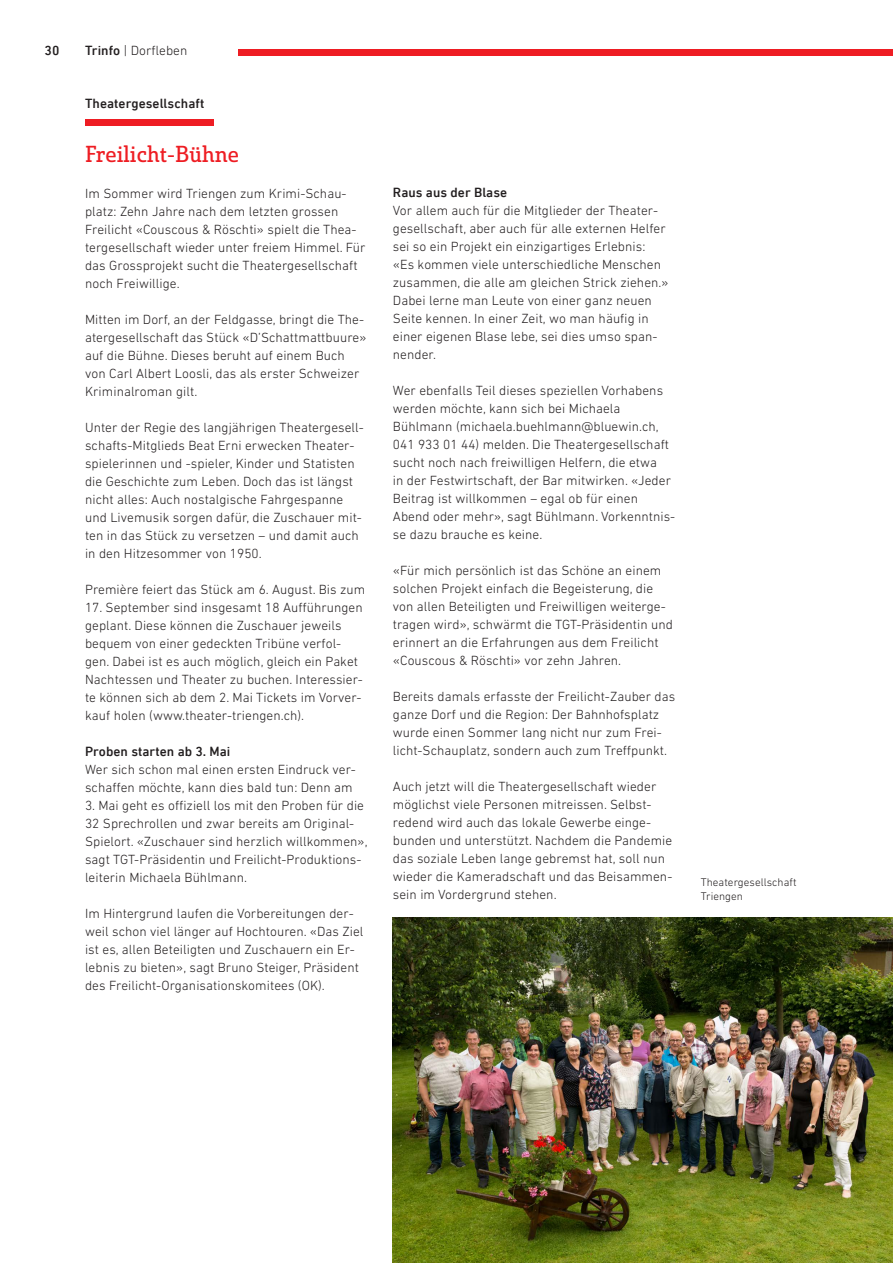
<style>
.page{position:relative;width:893px;height:1263px;background:#fff}
.page>*{position:absolute;margin:0;border:0;box-sizing:border-box;transform-origin:0 0}
.Grundtext_Raster_Tri{font:22.5px "Solitas Slab Nor Reg";letter-spacing:.005em;color:#ee1d23}
.Grundtext_Trinfo{font:300 13.5px/18px "DIN Next LT Pro";letter-spacing:.005em;color:#231f20}
.Grundtext_Trinfo-2{font:500 13.5px "DIN Next LT Pro";letter-spacing:.005em;color:#231f20}
.Grundtext_Raster_Tri-2{font:500 13.5px "DIN Next LT Pro";letter-spacing:.005em;color:#231f20}
.Kleintext_Trinfo{font:300 11.25px "DIN Next LT Pro";letter-spacing:.005em;color:#231f20}
.s1{font-weight:500}
</style>
<div class="page">
<div style="left:85px;top:119px;width:128px;height:7px;background:#ee1d23"></div>
<img style="left:393px;top:918px;width:500px;height:345px">
<div style="left:239px;top:49px;width:654px;height:6px;background:#ee1d23"></div>
<p class="Grundtext_Trinfo-2" style="left:45px;top:43px;width:16px">30</p>
<p class="Grundtext_Trinfo" style="left:85px;top:42px;width:104px"><span class="s1">Trinfo</span> | Dorfleben</p>
<p class="Grundtext_Raster_Tri-2" style="left:85px;top:95px;width:121px">Theatergesellschaft</p>
<p class="Grundtext_Raster_Tri" style="left:85px;top:140px;width:155px">Freilicht-Bühne</p>
<p class="Grundtext_Trinfo" style="left:85px;top:184px;width:282px">Im Sommer wird Triengen zum Krimi-Schau&shy;platz: Zehn Jahre nach dem letzten grossen Freilicht «Couscous &amp; Röschti» spielt die Thea&shy;tergesellschaft wieder unter freiem Himmel. Für das Grossprojekt sucht die Theatergesellschaft noch Freiwillige.</p>
<p class="Grundtext_Trinfo" style="left:85px;top:310px;width:283px">Mitten im Dorf, an der Feldgasse, bringt die The&shy;atergesellschaft das Stück «D’Schattmattbuure» auf die Bühne. Dieses beruht auf einem Buch von Carl Albert Loosli, das als erster Schweizer Kriminalroman gilt.</p>
<p class="Grundtext_Trinfo" style="left:85px;top:418px;width:280px">Unter der Regie des langjährigen Theatergesell&shy;schafts-Mitglieds Beat Erni erwecken Theater&shy;spielerinnen und -spieler, Kinder und Statisten die Geschichte zum Leben. Doch das ist längst nicht alles: Auch nostalgische Fahrgespanne und Livemusik sorgen dafür, die Zuschauer mit&shy;ten in das Stück zu versetzen – und damit auch in den Hitzesommer von 1950.</p>
<p class="Grundtext_Trinfo" style="left:85px;top:580px;width:282px">Première feiert das Stück am 6. August. Bis zum</p>
<p class="Grundtext_Trinfo" style="left:85px;top:598px;width:279px">17. September sind insgesamt 18 Aufführungen geplant. Diese können die Zuschauer jeweils bequem von einer gedeckten Tribüne verfol&shy;gen. Dabei ist es auch möglich, gleich ein Paket Nachtessen und Theater zu buchen. Interessier&shy;te können sich ab dem 2. Mai Tickets im Vorver&shy;kauf holen (www.theater-triengen.ch).</p>
<p class="Grundtext_Trinfo-2" style="left:85px;top:743px;width:147px">Proben starten ab 3. Mai</p>
<p class="Grundtext_Trinfo" style="left:85px;top:760px;width:272px">Wer sich schon mal einen ersten Eindruck ver&shy;schaffen möchte, kann dies bald tun: Denn am</p>
<p class="Grundtext_Trinfo" style="left:85px;top:796px;width:284px">3. Mai geht es offiziell los mit den Proben für die 32 Sprechrollen und zwar bereits am Original-Spielort. «Zuschauer sind herzlich willkommen», sagt TGT-Präsidentin und Freilicht-Produktions&shy;leiterin Michaela Bühlmann.</p>
<p class="Grundtext_Trinfo" style="left:85px;top:904px;width:280px">Im Hintergrund laufen die Vorbereitungen der&shy;weil schon viel länger auf Hochtouren. «Das Ziel ist es, allen Beteiligten und Zuschauern ein Er&shy;lebnis zu bieten», sagt Bruno Steiger, Präsident des Freilicht-Organisationskomitees (OK).</p>
<p class="Grundtext_Trinfo-2" style="left:393px;top:185px;width:116px">Raus aus der Blase</p>
<p class="Grundtext_Trinfo" style="left:393px;top:201px;width:277px">Vor allem auch für die Mitglieder der Theater&shy;gesellschaft, aber auch für alle externen Helfer sei so ein Projekt ein einzigartiges Erlebnis: «Es kommen viele unterschiedliche Menschen zusammen, die alle am gleichen Strick ziehen.» Dabei lerne man Leute von einer ganz neuen Seite kennen. In einer Zeit, wo man häufig in einer eigenen Blase lebe, sei dies umso span&shy;nender.</p>
<p class="Grundtext_Trinfo" style="left:393px;top:381px;width:284px">Wer ebenfalls Teil dieses speziellen Vorhabens werden möchte, kann sich bei Michaela Bühlmann (michaela.buehlmann@bluewin.ch, 041 933 01 44) melden. Die Theatergesellschaft sucht noch nach freiwilligen Helfern, die etwa<br>in der Festwirtschaft, der Bar mitwirken. «Jeder Beitrag ist willkommen – egal ob für einen Abend oder mehr», sagt Bühlmann. Vorkenntnis&shy;se dazu brauche es keine.</p>
<p class="Grundtext_Trinfo" style="left:393px;top:561px;width:282px">«Für mich persönlich ist das Schöne an einem solchen Projekt einfach die Begeisterung, die von allen Beteiligten und Freiwilligen weiterge&shy;tragen wird», schwärmt die TGT-Präsidentin und erinnert an die Erfahrungen aus dem Freilicht «Couscous &amp; Röschti» vor zehn Jahren.</p>
<p class="Grundtext_Trinfo" style="left:393px;top:687px;width:284px">Bereits damals erfasste der Freilicht-Zauber das ganze Dorf und die Region: Der Bahnhofsplatz wurde einen Sommer lang nicht nur zum Frei&shy;licht-Schauplatz, sondern auch zum Treffpunkt.</p>
<p class="Grundtext_Trinfo" style="left:393px;top:777px;width:281px">Auch jetzt will die Theatergesellschaft wieder möglichst viele Personen mitreissen. Selbst&shy;redend wird auch das lokale Gewerbe einge&shy;bunden und unterstützt. Nachdem die Pandemie das soziale Leben lange gebremst hat, soll nun wieder die Kameradschaft und das Beisammen&shy;sein im Vordergrund stehen.</p>
<p class="Kleintext_Trinfo" style="left:701px;top:876px;width:97px">Theatergesellschaft</p>
<p class="Kleintext_Trinfo" style="left:701px;top:889px;width:44px">Triengen</p>
</div>
